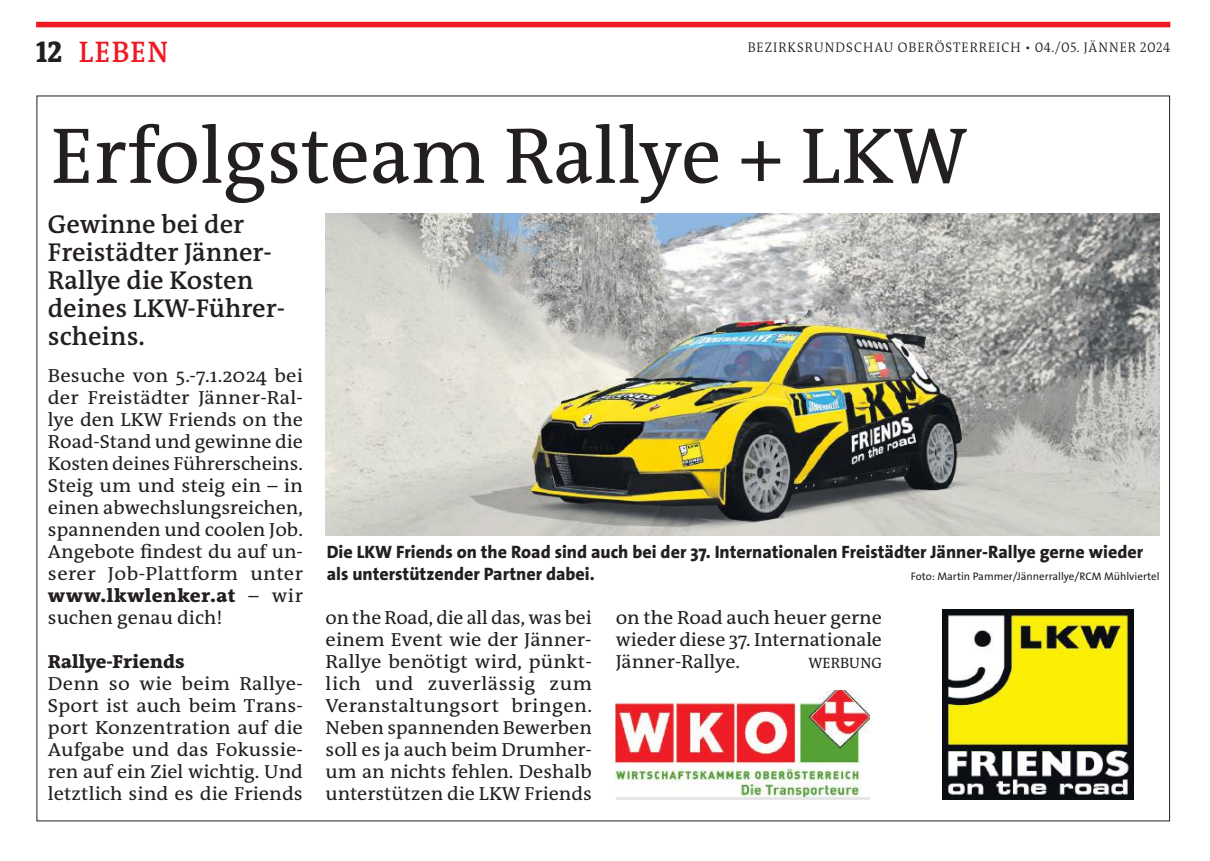
<style>
.page{position:relative;width:1210px;height:861px;background:#fff}
.page>*{position:absolute;margin:0;border:0;box-sizing:border-box;transform-origin:0 0}
.t1{font:80px "The RM Antiqua";color:#241f1f}
.t2{font:600 30px "The RM Antiqua";letter-spacing:.05em;color:#ef1923;scale:.95 1}
.t3{font:600 26px/28px "The RM Antiqua";color:#241f1f}
.t4{font:19px/22px "The RM Antiqua";color:#241f1f;text-align:justify;scale:1.07 1}
.t5{font:19px/22px "The RM Antiqua";color:#241f1f;text-align:justify}
.t6{font:19px/22px "The RM Antiqua";color:#241f1f;text-align:justify;scale:1.05 1}
.t7{font:800 19px "The RM Antiqua";color:#241f1f;scale:1.05 1}
.t8{font:800 18px/22px "The Sans Os F";color:#241f1f}
.t9{font:15px "The RM Antiqua";letter-spacing:.005em;color:#241f1f}
.t10{font:300 14px "The RM Antiqua";letter-spacing:.08em;color:#241f1f;scale:.95 1}
.t11{font:11px "The Sans Os F";color:#241f1f}
.s1{font-weight:800;color:#241f1f}
.s2{font-weight:800}
</style>
<div class="page">
<div style="left:36px;top:22px;width:1134px;height:5px;background:#ef1923"></div>
<img style="left:325px;top:213px;width:834px;height:322px">
<svg style="left:616px;top:796px;width:253px;height:3px"></svg>
<img style="left:616px;top:690px;width:253px;height:106px">
<img style="left:942px;top:609px;width:191px;height:190px">
<h2 class="t2" style="left:36px;top:33px;width:141px"><span class="s1">12</span> LEBEN</h2>
<p class="t10" style="left:747px;top:39px;width:446px">BEZIRKSRUNDSCHAU OBERÖSTERREICH • 04./05. JÄNNER 2024</p>
<h1 class="t1" style="left:51px;top:104px;width:918px">Erfolgsteam Rallye + LKW</h1>
<h3 class="t3" style="left:48px;top:210px;width:239px">Gewinne bei der<br>Freistädter Jänner-<br>Rallye die Kosten deines LKW-Führer&shy;scheins.</h3>
<p class="t4" style="left:48px;top:364px;width:240px">Besuche von 5.-7.1.2024 bei der Freistädter Jänner-Ral&shy;lye den LKW Friends on the Road-Stand und gewinne die Kosten deines Führerscheins.<br>Steig um und steig ein – in einen abwechslungsreichen, spannenden und coolen Job.<br>Angebote findest du auf un&shy;serer Job-Plattform unter <span class="s2">www.lkwlenker.at</span> – wir suchen genau dich!</p>
<p class="t7" style="left:48px;top:649px;width:132px">Rallye-Friends</p>
<p class="t4" style="left:48px;top:672px;width:240px">Denn so wie beim Rallye-Sport ist auch beim Trans&shy;port Konzentration auf die Aufgabe und das Fokussie&shy;ren auf ein Ziel wichtig. Und letztlich sind es die Friends</p>
<p class="t8" style="left:327px;top:540px;width:818px">Die LKW Friends on the Road sind auch bei der 37. Internationalen Freistädter Jänner-Rallye gerne wieder als unterstützender Partner dabei.</p>
<p class="t11" style="left:911px;top:568px;width:250px">Foto: Martin Pammer/Jännerrallye/RCM Mühlviertel</p>
<p class="t5" style="left:325px;top:606px;width:268px">on the Road, die all das, was bei einem Event wie der Jänner-Rallye benötigt wird, pünkt&shy;lich und zuverlässig zum Veranstaltungsort bringen.<br>Neben spannenden Bewerben soll es ja auch beim Drumher&shy;um an nichts fehlen. Deshalb unterstützen die LKW Friends</p>
<p class="t6" style="left:616px;top:606px;width:255px">on the Road auch heuer gerne wieder diese 37. Internationale Jänner-Rallye.</p>
<p class="t9" style="left:808px;top:652px;width:75px">WERBUNG</p>
</div>
